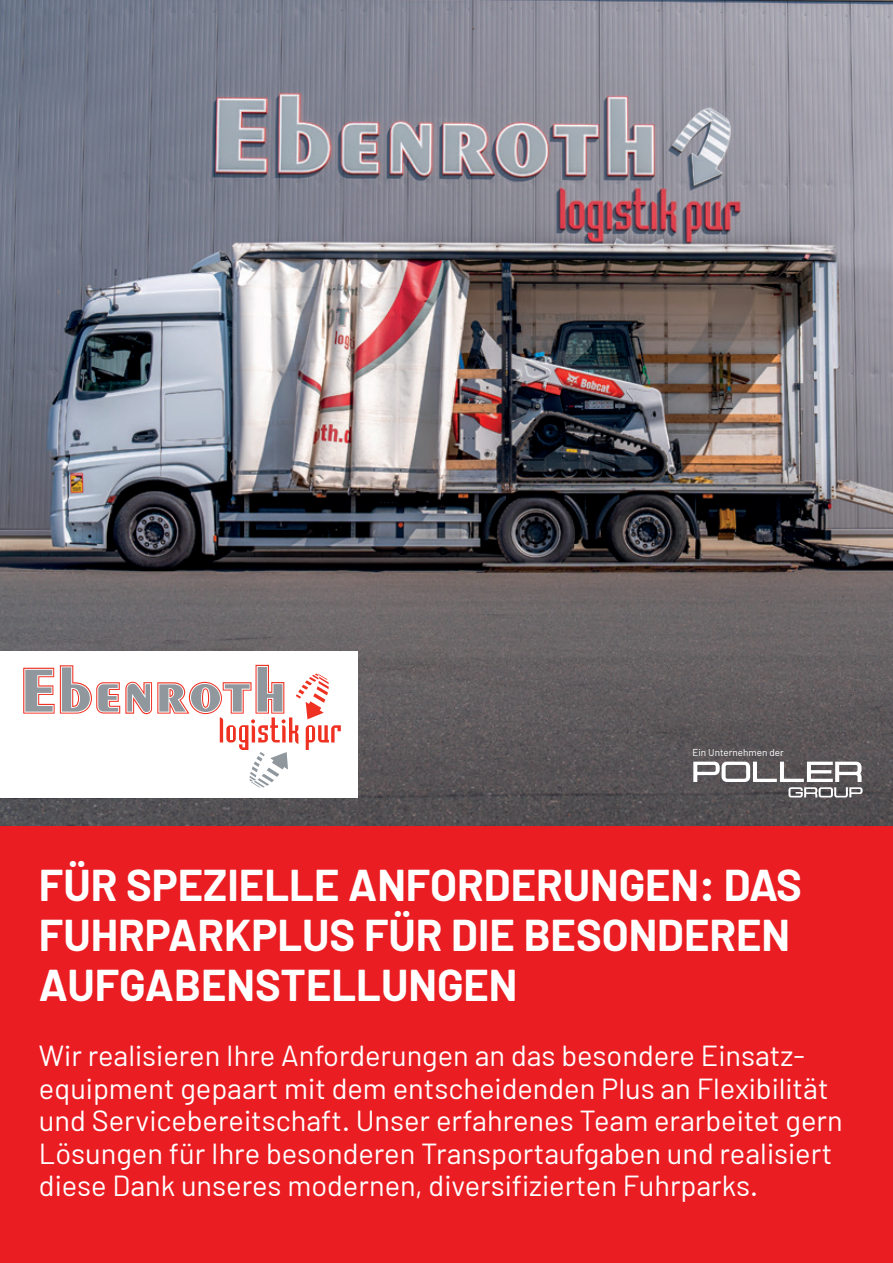
<style>
.page{position:relative;width:893px;height:1263px;background:#fff}
.page>*{position:absolute;margin:0;border:0;box-sizing:border-box;transform-origin:0 0}
.t1{font:700 43.5px/49.9px "Barlow";color:#fff}
.t2{font:28.95px/32.5px "Barlow";color:#fff}
.t3{font:9.9px "Barlow";color:#fff}
</style>
<div class="page">
<img style="left:0;top:0;width:893px;height:827px">
<div style="left:0;top:827px;width:893px;height:436px;background:#ea1d23"></div>
<div style="left:0;top:651px;width:358px;height:147px;background:#fff"></div>
<svg style="left:693px;top:762px;width:169px;height:35px"></svg>
<svg style="left:189px;top:682px;width:33px;height:32px"></svg>
<svg style="left:190px;top:683px;width:31px;height:30px"></svg>
<div style="left:191px;top:684px;width:29px;height:28px;background:#90979d;border-radius:50%"></div>
<svg style="left:201px;top:687px;width:9px;height:22px"></svg>
<svg style="left:220px;top:665px;width:121px;height:123px"></svg>
<svg style="left:23px;top:665px;width:166px;height:49px"></svg>
<p class="t3" style="left:692px;top:746px;width:93px">Ein Unternehmen der</p>
<h1 class="t1" style="left:39px;top:860px;width:764px">FÜR SPEZIELLE ANFORDERUNGEN: DAS<br>FUHRPARKPLUS FÜR DIE BESONDEREN<br>AUFGABENSTELLUNGEN</h1>
<p class="t2" style="left:39px;top:1039px;width:805px">Wir realisieren Ihre Anforderungen an das besondere Einsatz&shy;equipment gepaart mit dem entscheidenden Plus an Flexibilität und Servicebereitschaft. Unser erfahrenes Team erarbeitet gern Lösungen für Ihre besonderen Transportaufgaben und realisiert diese Dank unseres modernen, diversifizierten Fuhrparks.</p>
</div>
